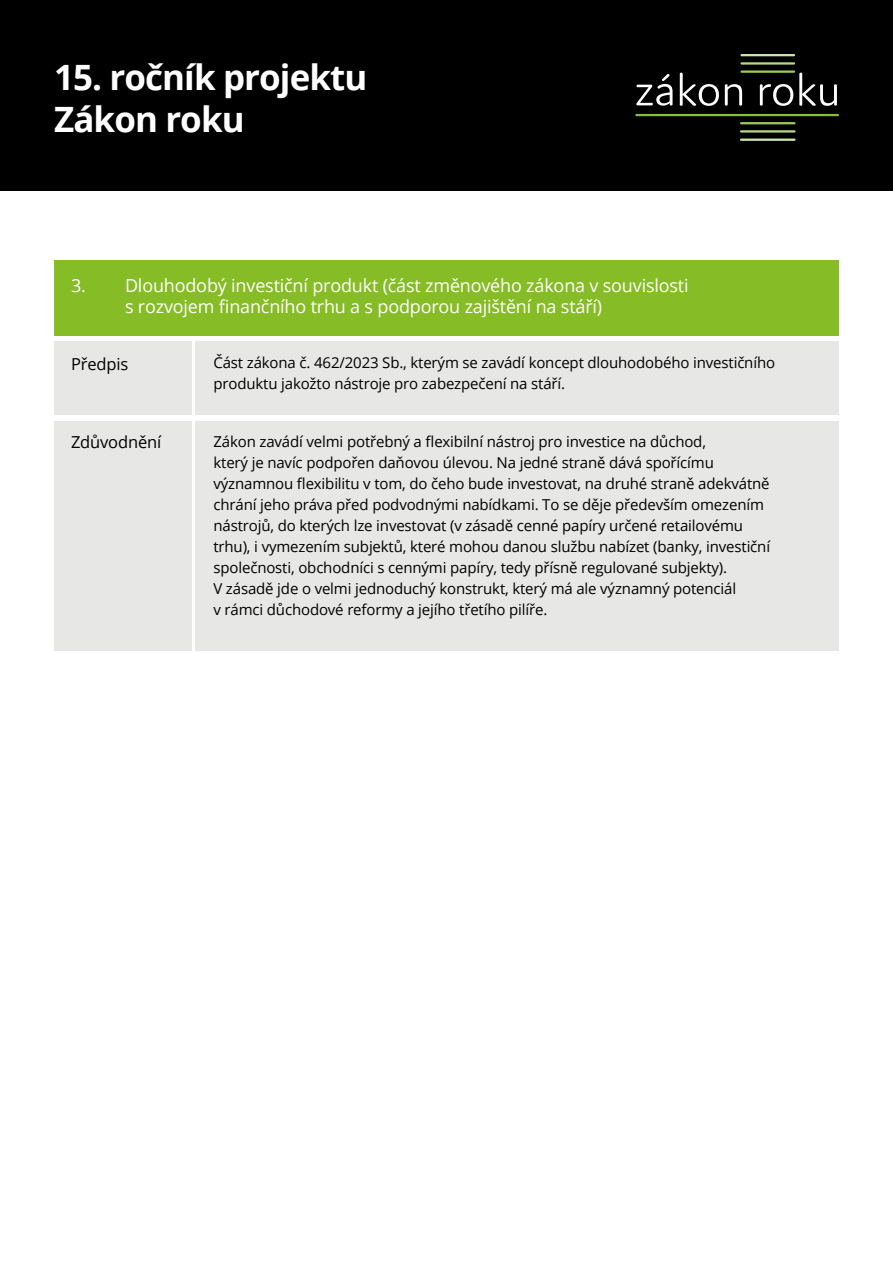
<style>
.page{position:relative;width:893px;height:1263px;background:#fff}
.page>*{position:absolute;margin:0;border:0;box-sizing:border-box;transform-origin:0 0}
.t1{font:700 34.95px/41.8px "Open Sans";letter-spacing:-.025em;color:#fff}
.t2{font:18px/21.6px "Open Sans";letter-spacing:-.01em;color:#fff}
.t3{font:16.5px "Open Sans";letter-spacing:-.01em;color:#000}
.t4{font:15px/21px "Open Sans";letter-spacing:-.01em;color:#000}
</style>
<div class="page">
<div style="left:0;top:0;width:893px;height:191px;background:#000"></div>
<hr style="left:635px;top:114px;width:204px;height:2px;background:#87bd40">
<hr style="left:740px;top:122px;width:55px;height:2px;background:#9ec952">
<hr style="left:740px;top:130px;width:55px;height:3px;background:#b5d67c">
<hr style="left:740px;top:139px;width:55px;height:2px;background:#cfe3a9">
<hr style="left:740px;top:70px;width:55px;height:3px;background:#9ec952">
<hr style="left:740px;top:62px;width:55px;height:3px;background:#b5d67c">
<hr style="left:740px;top:54px;width:55px;height:2px;background:#cfe3a9">
<svg style="left:636px;top:74px;width:36px;height:32px"></svg>
<svg style="left:680px;top:73px;width:39px;height:33px"></svg>
<svg style="left:725px;top:84px;width:17px;height:22px"></svg>
<svg style="left:760px;top:84px;width:33px;height:22px"></svg>
<svg style="left:799px;top:73px;width:38px;height:33px"></svg>
<div style="left:54px;top:260px;width:785px;height:76px;background:#86bc25"></div>
<div style="left:54px;top:342px;width:137px;height:73px;background:#e7e7e6"></div>
<div style="left:196px;top:342px;width:643px;height:73px;background:#e7e7e6"></div>
<div style="left:54px;top:421px;width:137px;height:230px;background:#e7e7e6"></div>
<div style="left:196px;top:421px;width:643px;height:230px;background:#e7e7e6"></div>
<h1 class="t1" style="left:54px;top:55px;width:315px">15. ročník projektu<br>Zákon roku</h1>
<p class="t2" style="left:125px;top:274px;width:565px;text-indent:-54px">3. Dlouhodobý investiční produkt (část změnového zákona v souvislosti s rozvojem finančního trhu a s podporou zajištění na stáří)</p>
<p class="t3" style="left:71px;top:352px;width:59px">Předpis</p>
<p class="t4" style="left:213px;top:352px;width:563px">Část zákona č. 462/2023 Sb., kterým se zavádí koncept dlouhodobého investičního produktu jakožto nástroje pro zabezpečení na stáří.</p>
<p class="t3" style="left:71px;top:431px;width:92px">Zdůvodnění</p>
<p class="t4" style="left:213px;top:430px;width:558px">Zákon zavádí velmi potřebný a flexibilní nástroj pro investice na důchod,<br>který je navíc podpořen daňovou úlevou. Na jedné straně dává spořícímu významnou flexibilitu v tom, do čeho bude investovat, na druhé straně adekvátně chrání jeho práva před podvodnými nabídkami. To se děje především omezením nástrojů, do kterých lze investovat (v zásadě cenné papíry určené retailovému trhu), i vymezením subjektů, které mohou danou službu nabízet (banky, investiční společnosti, obchodníci s cennými papíry, tedy přísně regulované subjekty).<br>V zásadě jde o velmi jednoduchý konstrukt, který má ale významný potenciál<br>v rámci důchodové reformy a jejího třetího pilíře.</p>
</div>
